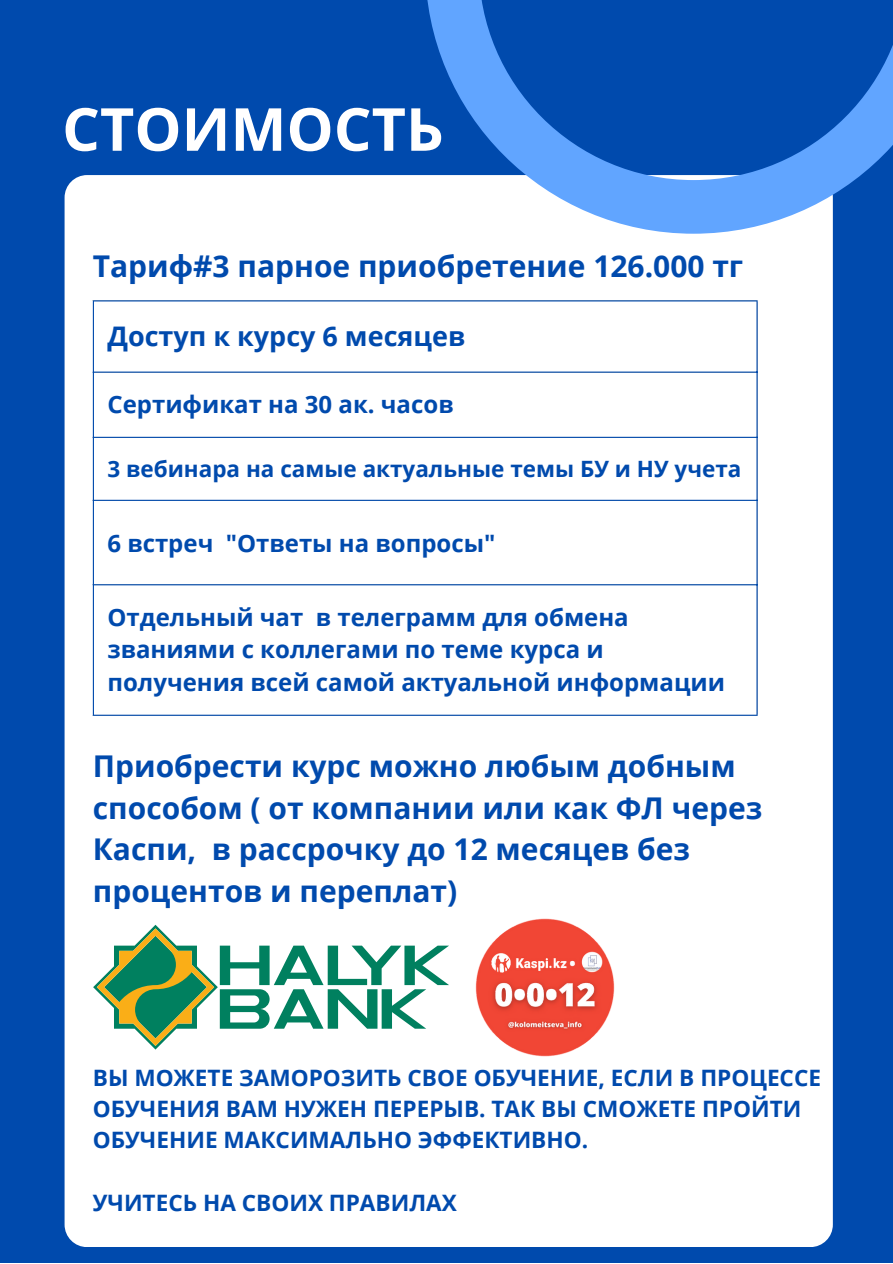
<style>
.page{position:relative;width:893px;height:1264px;background:#fff}
.page>*{position:absolute;margin:0;border:0;box-sizing:border-box;transform-origin:0 0}
.t1{font:700 59.4px "Open Sans";color:#fff}
.t2{font:700 30px/41.5px "Open Sans";color:#004aad}
.t3{font:700 27px "Open Sans";color:#004aad}
.t4{font:700 24px/32.5px "Open Sans";color:#004aad}
.t5{font:700 22.65px/31.2px "Open Sans";color:#004aad}
.t6{font:700 22.5px "Open Sans";color:#004aad}
</style>
<div class="page">
<div style="left:0;top:0;width:892px;height:1262px;background:#004aad"></div>
<div style="left:65px;top:175px;width:767px;height:1071px;background:#fff;border-radius:22px"></div>
<svg style="left:425px;top:0;width:467px;height:234px"></svg>
<svg style="left:94px;top:301px;width:662px;height:285px"></svg>
<hr style="left:93px;top:301px;width:1px;height:413px;background:#004aad">
<hr style="left:756px;top:301px;width:1px;height:413px;background:#004aad">
<hr style="left:93px;top:300px;width:664px;height:1px;background:#004aad">
<hr style="left:93px;top:371px;width:664px;height:2px;background:#004aad">
<hr style="left:93px;top:437px;width:664px;height:1px;background:#004aad">
<hr style="left:93px;top:500px;width:664px;height:1px;background:#004aad">
<hr style="left:93px;top:584px;width:664px;height:1px;background:#004aad">
<hr style="left:93px;top:714px;width:664px;height:1px;background:#004aad">
<img style="left:475px;top:918px;width:140px;height:139px">
<svg style="left:93px;top:924px;width:356px;height:125px"></svg>
<p class="t1" style="left:62px;top:87px;width:383px">СТОИМОСТЬ</p>
<p class="t2" style="left:93px;top:245px;width:652px">Тариф#3 парное приобретение 126.000 тг</p>
<p class="t3" style="left:107px;top:317px;width:359px">Доступ к курсу 6 месяцев</p>
<p class="t4" style="left:107px;top:387px;width:347px">Сертификат на 30 ак. часов</p>
<p class="t6" style="left:107px;top:453px;width:635px">3 вебинара на самые актуальные темы БУ и НУ учета</p>
<p class="t4" style="left:107px;top:526px;width:389px">6 встреч "Ответы на вопросы"</p>
<p class="t4" style="left:107px;top:600px;width:619px">Отдельный чат в телеграмм для обмена званиями с коллегами по теме курса и получения всей самой актуальной информации</p>
<p class="t2" style="left:93px;top:744px;width:671px">Приобрести курс можно любым добным способом ( от компании или как ФЛ через<br>Каспи, в рассрочку до 12 месяцев без процентов и переплат)</p>
<p class="t5" style="left:93px;top:1061px;width:729px">ВЫ МОЖЕТЕ ЗАМОРОЗИТЬ СВОЕ ОБУЧЕНИЕ, ЕСЛИ В ПРОЦЕССЕ<br>ОБУЧЕНИЯ ВАМ НУЖЕН ПЕРЕРЫВ. ТАК ВЫ СМОЖЕТЕ ПРОЙТИ<br>ОБУЧЕНИЕ МАКСИМАЛЬНО ЭФФЕКТИВНО.</p>
<p class="t5" style="left:93px;top:1186px;width:365px">УЧИТЕСЬ НА СВОИХ ПРАВИЛАХ</p>
</div>
